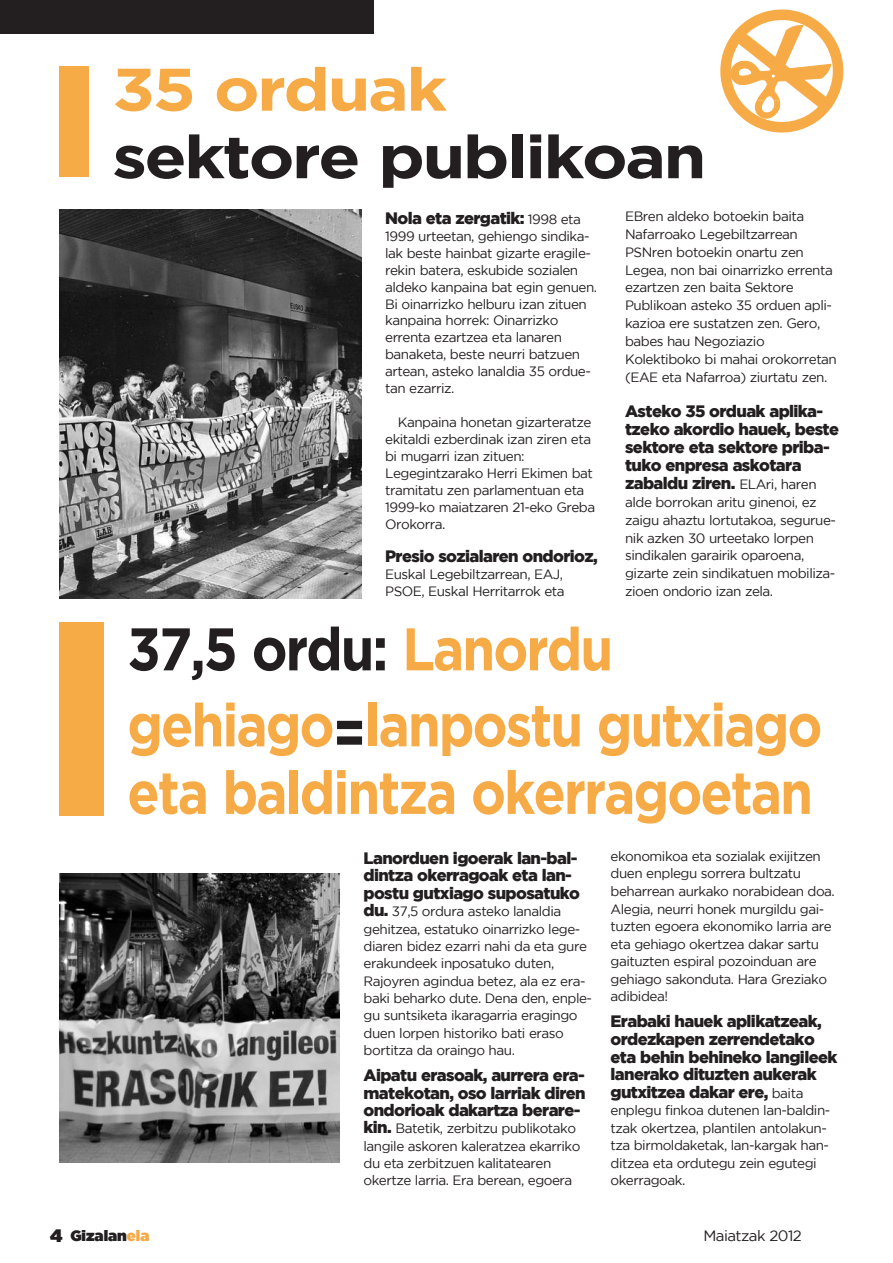
<style>
.page{position:relative;width:893px;height:1263px;background:#fff}
.page>*{position:absolute;margin:0;border:0;box-sizing:border-box;transform-origin:0 0}
.t1{font:700 60px/76.1px "Gotham";letter-spacing:-.035em;color:#f6ab47;scale:.88 1}
.t2{font:700 60px "Gotham";letter-spacing:-.035em;color:#231f20;scale:1.15 1}
.t3{font:700 60px "Gotham";letter-spacing:-.035em;color:#f6ab47;scale:1.15 1}
.t4{font:900 16.5px/17.9px "Gotham";letter-spacing:-.035em;color:#231f20}
.t5{font:15px "Gotham";letter-spacing:-.035em;color:#231f20}
.t6{font:15px "Gotham Ultra";color:#231f20}
.t7{font:13.5px/17px "Gotham";letter-spacing:-.035em;color:#231f20}
.s1{font-weight:400;font-size:13.5px}
.s2{color:#231f20}
.s3{font-weight:900;font-size:16.5px}
.s4{font-size:18px}
.s5{color:#f6ab47}
</style>
<div class="page">
<div style="left:60px;top:66px;width:29px;height:110px;background:#f6ab47"></div>
<div style="left:60px;top:622px;width:44px;height:193px;background:#f6ab47"></div>
<svg style="left:720px;top:9px;width:124px;height:124px"></svg>
<img style="left:60px;top:210px;width:301px;height:388px">
<div style="left:0;top:0;width:374px;height:34px;background:#231f20"></div>
<img style="left:60px;top:873px;width:280px;height:289px">
<h1 class="t3" style="left:112px;top:67px;width:293px">35 orduak</h1>
<h1 class="t2" style="left:112px;top:134px;width:518px">sektore publikoan</h1>
<p class="t4" style="left:385px;top:210px;width:197px">Nola eta zergatik: <span class="s1">1998 eta</span></p>
<p class="t7" style="left:385px;top:228px;width:214px">1999 urteetan, gehiengo sindika&shy;lak beste hainbat gizarte eragile&shy;rekin batera, eskubide sozialen aldeko kanpaina bat egin genuen.<br>Bi oinarrizko helburu izan zituen kanpaina horrek: Oinarrizko errenta ezartzea eta lanaren banaketa, beste neurri batzuen artean, asteko lanaldia 35 ordue&shy;tan ezarriz.</p>
<p class="t7" style="left:385px;top:415px;width:212px;text-indent:13px">Kanpaina honetan gizarteratze ekitaldi ezberdinak izan ziren eta bi mugarri izan zituen:<br>Legegintzarako Herri Ekimen bat tramitatu zen parlamentuan eta<br>1999-ko maiatzaren 21-eko Greba<br>Orokorra.</p>
<p class="t4" style="left:385px;top:549px;width:214px">Presio sozialaren ondorioz,</p>
<p class="t7" style="left:385px;top:567px;width:181px">Euskal Legebiltzarrean, EAJ,<br>PSOE, Euskal Herritarrok eta</p>
<p class="t7" style="left:625px;top:208px;width:213px;line-height:17.9px">EBren aldeko botoekin baita<br>Nafarroako Legebiltzarrean<br>PSNren botoekin onartu zen<br>Legea, non bai oinarrizko errenta ezartzen zen baita Sektore<br>Publikoan asteko 35 orduen apli&shy;kazioa ere sustatzen zen. Gero, babes hau Negoziazio<br>Kolektiboko bi mahai orokorretan (EAE eta Nafarroa) ziurtatu zen.</p>
<p class="t4" style="left:625px;top:403px;width:215px">Asteko 35 orduak aplika&shy;tzeko akordio hauek, beste sektore eta sektore priba&shy;tuko enpresa askotara zabaldu ziren. <span class="s1">ELAri, haren</span></p>
<p class="t7" style="left:625px;top:494px;width:212px;line-height:17.9px">alde borrokan aritu ginenoi, ez zaigu ahaztu lortutakoa, segurue&shy;nik azken 30 urteetako lorpen sindikalen garairik oparoena, gizarte zein sindikatuen mobiliza&shy;zioen ondorio izan zela.</p>
<h1 class="t1" style="left:127px;top:615px;width:791px"><span class="s2">37,5 ordu:</span> Lanordu gehiago<span class="s2">=</span>lanpostu gutxiago</h1>
<h1 class="t1" style="left:127px;top:759px;width:781px">eta baldintza okerragoetan</h1>
<p class="t4" style="left:363px;top:851px;width:218px;line-height:17.4px">Lanorduen igoerak lan-bal&shy;dintza okerragoak eta lan&shy;postu gutxiago suposatuko</p>
<p class="t7" style="left:363px;top:904px;width:230px;line-height:17.4px"><span class="s3">du.</span> 37,5 ordura asteko lanaldia gehitzea, estatuko oinarrizko lege&shy;diaren bidez ezarri nahi da eta gure erakundeek inposatuko duten, Rajoyren agindua betez, ala ez era&shy;baki beharko dute. Dena den, enple&shy;gu suntsiketa ikaragarria eragingo duen lorpen historiko bati eraso bortitza da oraingo hau.</p>
<p class="t4" style="left:363px;top:1068px;width:224px;line-height:17.4px;text-align:justify">Aipatu erasoak, aurrera era&shy;matekotan, oso larriak diren ondorioak dakartza berare-</p>
<p class="t7" style="left:363px;top:1121px;width:218px;line-height:17.4px"><span class="s3">kin.</span> Batetik, zerbitzu publikotako langile askoren kaleratzea ekarriko du eta zerbitzuen kalitatearen okertze larria. Era berean, egoera</p>
<p class="t7" style="left:611px;top:848px;width:226px;line-height:17.5px">ekonomikoa eta sozialak exijitzen duen enplegu sorrera bultzatu beharrean aurkako norabidean doa.<br>Alegia, neurri honek murgildu gai&shy;tuzten egoera ekonomiko larria are eta gehiago okertzea dakar sartu gaituzten espiral pozoinduan are gehiago sakonduta. Hara Greziako adibidea!</p>
<p class="t4" style="left:610px;top:1014px;width:228px">Erabaki hauek aplikatzeak, ordezkapen zerrendetako eta behin behineko langileek lanerako dituzten aukerak gutxitzea dakar ere, <span class="s1">baita</span></p>
<p class="t7" style="left:610px;top:1102px;width:221px;line-height:17.5px">enplegu finkoa dutenen lan-baldin&shy;tzak okertzea, plantilen antolakun&shy;tza birmoldaketak, lan-kargak han&shy;ditzea eta ordutegu zein egutegi okerragoak.</p>
<p class="t6" style="left:50px;top:1229px;width:101px"><span class="s4">4</span> Gizalan<span class="s5">ela</span></p>
<p class="t5" style="left:703px;top:1230px;width:100px">Maiatzak 2012</p>
</div>
